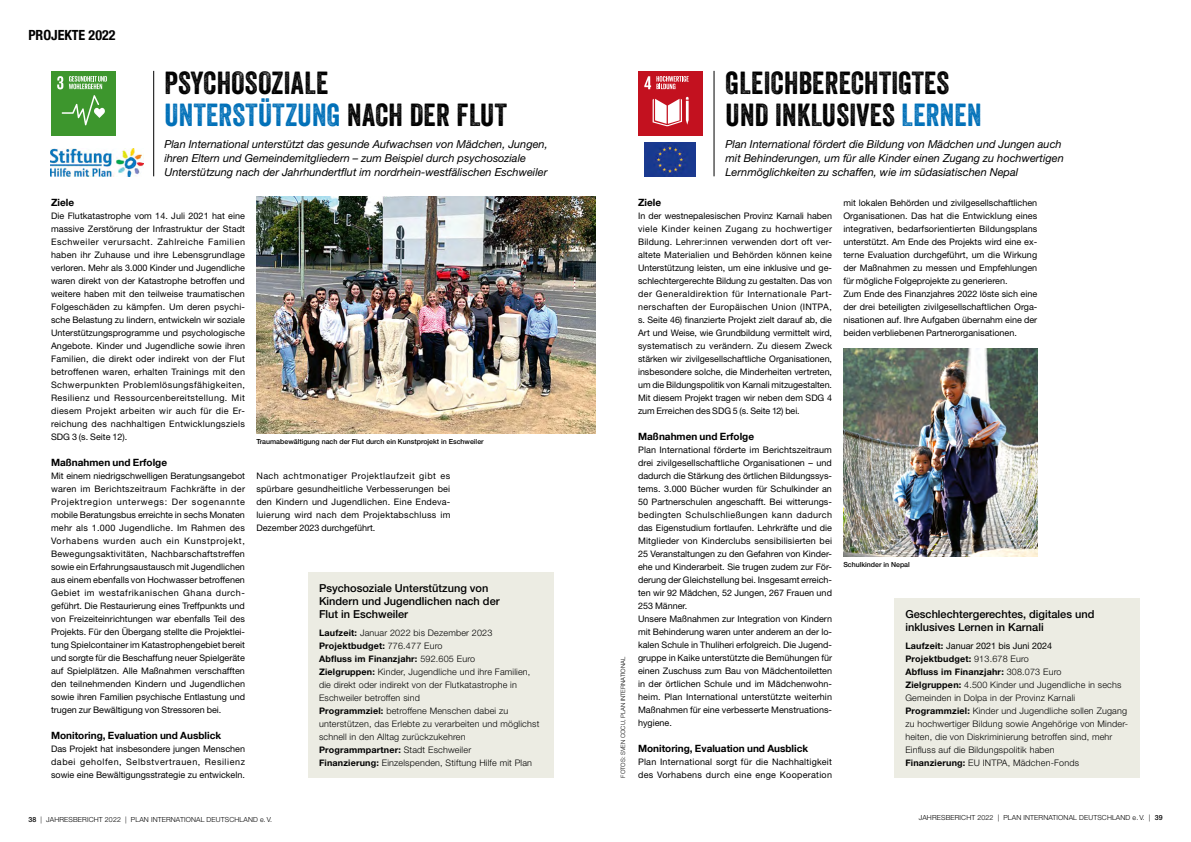
<style>
.page{position:relative;width:1191px;height:842px;background:#fff}
.page>*{position:absolute;margin:0;border:0;box-sizing:border-box;transform-origin:0 0}
.t1{font:31px/32px "Veneer";letter-spacing:.01em;color:#000}
.t2{font:700 condensed 14px "Helvetica Neue LT Com";color:#000}
.t3{font:italic 11px/14px "Helvetica Neue LT Std";color:#000}
.t4{font:500 11px/13px "Helvetica Neue LT Std";color:#000}
.t5{font:700 10px "Helvetica Neue LT Com";color:#000}
.t6{font:9px/13px "Helvetica Neue LT Std";color:#000;text-align:justify}
.t7{font:300 9px/13px "Helvetica Neue LT Std";letter-spacing:.02em;color:#000}
.t8{font:9px/13px "Helvetica Neue LT Std";letter-spacing:.02em;color:#000}
.t9{font:300 7px "Helvetica Neue LT Std";letter-spacing:.02em;color:#000}
.t10{font:500 7px "Helvetica Neue LT Std";color:#000}
.t11{font:300 6px "Helvetica Neue LT Std";color:#000}
.s1{color:#0070b8}
.s2{font-weight:700}
.s3{font-weight:400}
.s4{font-weight:500}
</style>
<div class="page">
<div style="left:308px;top:572px;width:245px;height:206px;background:#ecece3"></div>
<div style="left:894px;top:598px;width:246px;height:180px;background:#ecece3"></div>
<img style="left:256px;top:197px;width:339px;height:237px">
<img style="left:50px;top:149px;width:93px;height:27px">
<div style="left:51px;top:71px;width:64px;height:64px;background:#3d962d"></div>
<svg style="left:57px;top:76px;width:6px;height:13px"></svg>
<svg style="left:62px;top:95px;width:43px;height:30px"></svg>
<svg style="left:69px;top:76px;width:38px;height:13px"></svg>
<hr style="left:714px;top:71px;width:1px;height:105px;background:#000">
<div style="left:638px;top:71px;width:64px;height:64px;background:#c3111f"></div>
<svg style="left:652px;top:97px;width:36px;height:29px"></svg>
<svg style="left:644px;top:76px;width:44px;height:13px"></svg>
<img style="left:644px;top:142px;width:51px;height:34px">
<img style="left:843px;top:349px;width:194px;height:208px">
<hr style="left:153px;top:71px;width:1px;height:105px;background:#000">
<h2 class="t2" style="left:28px;top:26px;width:89px">PROJEKTE 2022</h2>
<h1 class="t1" style="left:164px;top:66px;width:344px">PSYCHOSOZIALE<br><span class="s1">UNTERSTÜTZUNG</span> NACH DER FLUT</h1>
<h1 class="t1" style="left:725px;top:66px;width:257px">GLEICHBERECHTIGTES<br>UND INKLUSIVES <span class="s1">LERNEN</span></h1>
<p class="t3" style="left:164px;top:137px;width:385px">Plan International unterstützt das gesunde Aufwachsen von Mädchen, Jungen, ihren Eltern und Gemeindemitgliedern – zum Beispiel durch psychosoziale<br>Unterstützung nach der Jahrhundertflut im nordrhein-westfälischen Eschweiler</p>
<p class="t3" style="left:725px;top:137px;width:340px">Plan International fördert die Bildung von Mädchen und Jungen auch mit Behinderungen, um für alle Kinder einen Zugang zu hochwertigen<br>Lernmöglichkeiten zu schaffen, wie im südasiatischen Nepal</p>
<p class="t5" style="left:51px;top:196px;width:25px">Ziele</p>
<p class="t6" style="left:51px;top:209px;width:195px">Die Flutkatastrophe vom 14. Juli 2021 hat eine massive Zerstörung der Infrastruktur der Stadt Eschweiler verursacht. Zahlreiche Familien haben ihr Zuhause und ihre Lebensgrundlage verloren. Mehr als 3.000 Kinder und Jugendliche waren direkt von der Katastrophe betroffen und weitere haben mit den teilweise traumatischen Folgeschäden zu kämpfen. Um deren psychi&shy;sche Belastung zu lindern, entwickeln wir soziale Unterstützungsprogramme und psychologische Angebote. Kinder und Jugendliche sowie ihren Familien, die direkt oder indirekt von der Flut betroffenen waren, erhalten Trainings mit den Schwerpunkten Problemlösungsfähigkeiten, Resilienz und Ressourcenbereitstellung. Mit diesem Projekt arbeiten wir auch für die Er&shy;reichung des nachhaltigen Entwicklungsziels SDG 3 (s. Seite 12).</p>
<p class="t5" style="left:51px;top:456px;width:118px">Maßnahmen und Erfolge</p>
<p class="t6" style="left:51px;top:469px;width:195px">Mit einem niedrigschwelligen Beratungsangebot waren im Berichtszeitraum Fachkräfte in der Projektregion unterwegs: Der sogenannte mobile Beratungsbus erreichte in sechs Monaten mehr als 1.000 Jugendliche. Im Rahmen des Vorhabens wurden auch ein Kunstprojekt, Bewegungsaktivitäten, Nachbarschaftstreffen sowie ein Erfahrungsaustausch mit Jugendlichen aus einem ebenfalls von Hochwasser betroffenen Gebiet im westafrikanischen Ghana durch&shy;geführt. Die Restaurierung eines Treffpunkts und von Freizeiteinrichtungen war ebenfalls Teil des Projekts. Für den Übergang stellte die Projektlei&shy;tung Spielcontainer im Katastrophengebiet bereit und sorgte für die Beschaffung neuer Spielgeräte auf Spielplätzen. Alle Maßnahmen verschafften den teilnehmenden Kindern und Jugendlichen sowie ihren Familien psychische Entlastung und trugen zur Bewältigung von Stressoren bei.</p>
<p class="t5" style="left:51px;top:729px;width:172px">Monitoring, Evaluation und Ausblick</p>
<p class="t6" style="left:51px;top:742px;width:195px">Das Projekt hat insbesondere jungen Menschen dabei geholfen, Selbstvertrauen, Resilienz sowie eine Bewältigungsstrategie zu entwickeln.</p>
<p class="t10" style="left:256px;top:438px;width:229px">Traumabewältigung nach der Flut durch ein Kunstprojekt in Eschweiler</p>
<p class="t6" style="left:256px;top:469px;width:195px">Nach achtmonatiger Projektlaufzeit gibt es spürbare gesundheitliche Verbesserungen bei den Kindern und Jugendlichen. Eine Endeva&shy;luierung wird nach dem Projektabschluss im Dezember 2023 durchgeführt.</p>
<p class="t4" style="left:319px;top:581px;width:182px">Psychosoziale Unterstützung von<br>Kindern und Jugendlichen nach der<br>Flut in Eschweiler</p>
<p class="t7" style="left:319px;top:626px;width:222px"><span class="s2">Laufzeit:</span> Januar 2022 bis Dezember 2023<br><span class="s2">Projektbudget:</span> 776.477 Euro<br><span class="s2">Abfluss im Finanzjahr:</span> 592.605 Euro<br><span class="s2">Zielgruppen:</span> Kinder, Jugendliche und ihre Familien, die direkt oder indirekt von der Flutkatastrophe in Eschweiler betroffen sind<br><span class="s2">Programmziel:</span> betroffene Menschen dabei zu unterstützen, das Erlebte zu verarbeiten und möglichst schnell in den Alltag zurückzukehren <span class="s2">Programmpartner:</span> Stadt Eschweiler<br><span class="s2">Finanzierung:</span> Einzelspenden, Stiftung Hilfe mit Plan</p>
<p class="t11" style="left:619px;top:778px;width:122px;rotate:-90deg">FOTOS: SVEN COCU, PLAN INTERNATIONAL</p>
<p class="t5" style="left:638px;top:196px;width:25px">Ziele</p>
<p class="t6" style="left:638px;top:209px;width:195px">In der westnepalesischen Provinz Karnali haben viele Kinder keinen Zugang zu hochwertiger Bildung. Lehrer:innen verwenden dort oft ver&shy;altete Materialien und Behörden können keine Unterstützung leisten, um eine inklusive und ge&shy;schlechtergerechte Bildung zu gestalten. Das von der Generaldirektion für Internationale Part&shy;nerschaften der Europäischen Union (INTPA, s. Seite 46) finanzierte Projekt zielt darauf ab, die Art und Weise, wie Grundbildung vermittelt wird, systematisch zu verändern. Zu diesem Zweck stärken wir zivilgesellschaftliche Organisationen, insbesondere solche, die Minderheiten vertreten, um die Bildungspolitik von Karnali mitzugestalten.<br>Mit diesem Projekt tragen wir neben dem SDG 4 zum Erreichen des SDG 5 (s. Seite 12) bei.</p>
<p class="t5" style="left:638px;top:430px;width:118px">Maßnahmen und Erfolge</p>
<p class="t6" style="left:638px;top:443px;width:195px;text-align:left">Plan International förderte im Berichtszeitraum drei zivilgesellschaftliche Organisationen – und dadurch die Stärkung des örtlichen Bildungssys&shy;tems. 3.000 Bücher wurden für Schulkinder an 50 Partnerschulen angeschafft. Bei witterungs&shy;bedingten Schulschließungen kann dadurch das Eigenstudium fortlaufen. Lehrkräfte und die Mitglieder von Kinderclubs sensibilisierten bei 25 Veranstaltungen zu den Gefahren von Kinder&shy;ehe und Kinderarbeit. Sie trugen zudem zur För&shy;derung der Gleichstellung bei. Insgesamt erreich&shy;ten wir 92 Mädchen, 52 Jungen, 267 Frauen und 253 Männer.<br>Unsere Maßnahmen zur Integration von Kindern mit Behinderung waren unter anderem an der lo&shy;kalen Schule in Thuliheri erfolgreich. Die Jugend&shy;gruppe in Kaike unterstützte die Bemühungen für einen Zuschuss zum Bau von Mädchentoiletten in der örtlichen Schule und im Mädchenwohn&shy;heim. Plan International unterstützte weiterhin Maßnahmen für eine verbesserte Menstruations&shy;hygiene.</p>
<p class="t5" style="left:638px;top:742px;width:172px">Monitoring, Evaluation und Ausblick</p>
<p class="t8" style="left:638px;top:755px;width:195px">Plan International sorgt für die Nachhaltigkeit des Vorhabens durch eine enge Kooperation</p>
<p class="t6" style="left:843px;top:196px;width:196px;text-align:left">mit lokalen Behörden und zivilgesellschaftlichen Organisationen. Das hat die Entwicklung eines integrativen, bedarfsorientierten Bildungsplans unterstützt. Am Ende des Projekts wird eine ex&shy;terne Evaluation durchgeführt, um die Wirkung der Maßnahmen zu messen und Empfehlungen für mögliche Folgeprojekte zu generieren.<br>Zum Ende des Finanzjahres 2022 löste sich eine der drei beteiligten zivilgesellschaftlichen Orga&shy;nisationen auf. Ihre Aufgaben übernahm eine der beiden verbliebenen Partnerorganisationen.</p>
<p class="t10" style="left:843px;top:561px;width:68px">Schulkinder in Nepal</p>
<p class="t4" style="left:905px;top:607px;width:190px">Geschlechtergerechtes, digitales und inklusives Lernen in Karnali</p>
<p class="t7" style="left:905px;top:639px;width:224px"><span class="s2">Laufzeit:</span> <span class="s3">Januar 2021 bis Juni 2024<br></span><span class="s2">Projektbudget:</span> 913.678 Euro<br><span class="s2">Abfluss im Finanzjahr:</span> 308.073 Euro<br><span class="s2">Zielgruppen:</span> 4.500 Kinder und Jugendliche in sechs Gemeinden in Dolpa in der Provinz Karnali <span class="s2">Programmziel:</span> Kinder und Jugendliche sollen Zugang zu hochwertiger Bildung sowie Angehörige von Minder&shy;heiten, die von Diskriminierung betroffen sind, mehr Einfluss auf die Bildungspolitik haben<br><span class="s2">Finanzierung:</span> EU INTPA, Mädchen-Fonds</p>
<p class="t9" style="left:28px;top:815px;width:245px"><span class="s4">38</span> | JAHRESBERICHT 2022 | PLAN INTERNATIONAL DEUTSCHLAND e. V.</p>
<p class="t9" style="left:918px;top:813px;width:245px">JAHRESBERICHT 2022 | PLAN INTERNATIONAL DEUTSCHLAND e. V. | <span class="s4">39</span></p>
</div>
